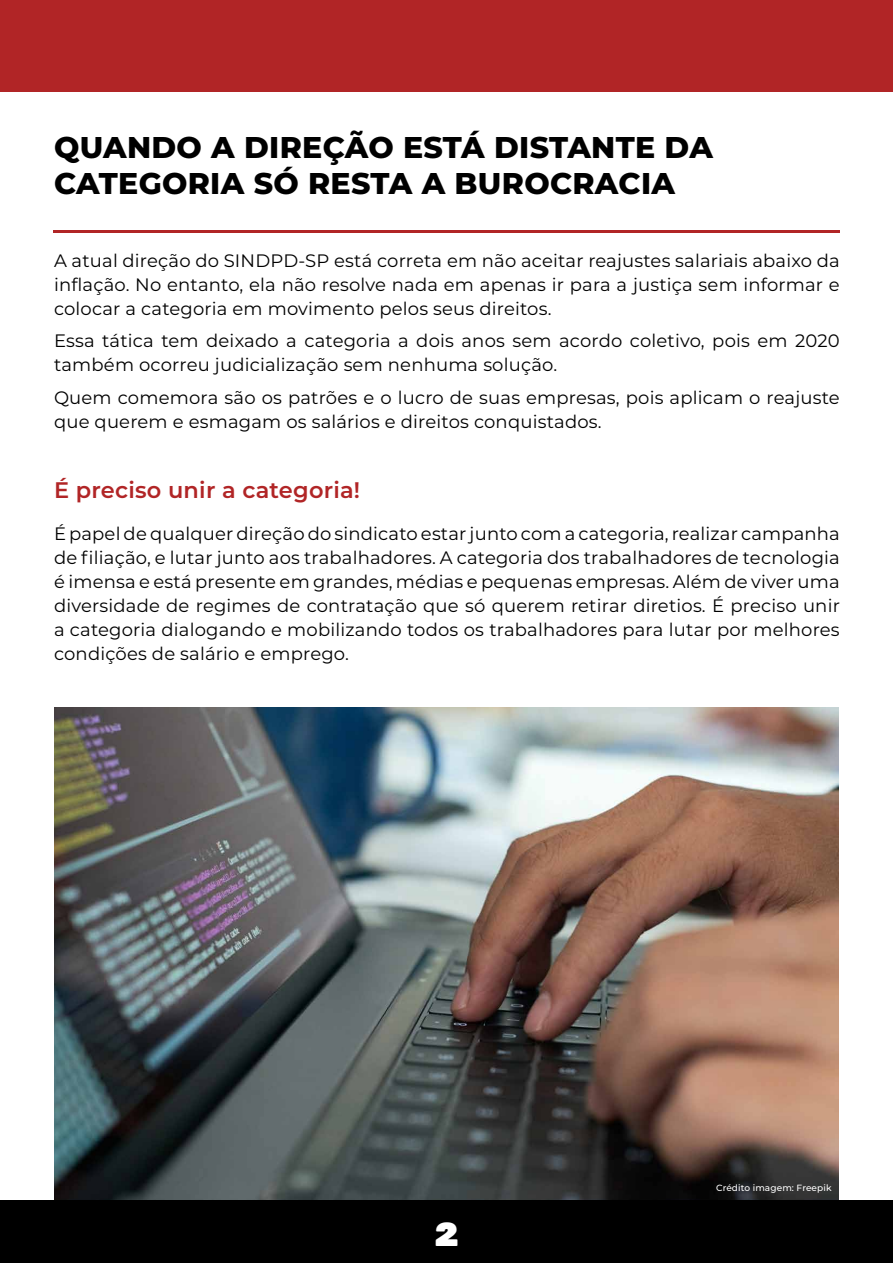
<style>
.page{position:relative;width:893px;height:1263px;background:#fff}
.page>*{position:absolute;margin:0;border:0;box-sizing:border-box;transform-origin:0 0}
.t1{font:33px "Rubik Mono One";color:#fff}
.t2{font:800 30px/36px "Montserrat";letter-spacing:.01em;color:#000}
.t3{font:600 22.5px "Montserrat";letter-spacing:.01em;color:#b12526}
.t4{font:18px/24px "Montserrat";letter-spacing:.01em;color:#000;text-align:justify}
.t5{font:500 9px "Montserrat";letter-spacing:.01em;color:#fff}
</style>
<div class="page">
<div style="left:0;top:1200px;width:893px;height:63px;background:#000"></div>
<div style="left:0;top:0;width:893px;height:91px;background:#b12526"></div>
<hr style="left:53px;top:230px;width:787px;height:3px;background:#b12526">
<img style="left:54px;top:707px;width:785px;height:493px">
<h2 class="t2" style="left:54px;top:128px;width:660px">QUANDO A DIREÇÃO ESTÁ DISTANTE DA<br>CATEGORIA SÓ RESTA A BUROCRACIA</h2>
<p class="t4" style="left:54px;top:248px;width:787px">A atual direção do SINDPD-SP está correta em não aceitar reajustes salariais abaixo da inflação. No entanto, ela não resolve nada em apenas ir para a justiça sem informar e colocar a categoria em movimento pelos seus direitos.</p>
<p class="t4" style="left:54px;top:328px;width:787px">Essa tática tem deixado a categoria a dois anos sem acordo coletivo, pois em 2020 também ocorreu judicialização sem nenhuma solução.</p>
<p class="t4" style="left:54px;top:385px;width:787px">Quem comemora são os patrões e o lucro de suas empresas, pois aplicam o reajuste que querem e esmagam os salários e direitos conquistados.</p>
<p class="t3" style="left:54px;top:474px;width:308px">É preciso unir a categoria!</p>
<p class="t4" style="left:54px;top:521px;width:787px">É papel de qualquer direção do sindicato estar junto com a categoria, realizar campanha de filiação, e lutar junto aos trabalhadores. A categoria dos trabalhadores de tecnologia é imensa e está presente em grandes, médias e pequenas empresas. Além de viver uma diversidade de regimes de contratação que só querem retirar diretios. É preciso unir a categoria dialogando e mobilizando todos os trabalhadores para lutar por melhores condições de salário e emprego.</p>
<h1 class="t1" style="left:432px;top:1217px;width:30px">2</h1>
<p class="t5" style="left:716px;top:1182px;width:117px">Crédito imagem: Freepik</p>
</div>
